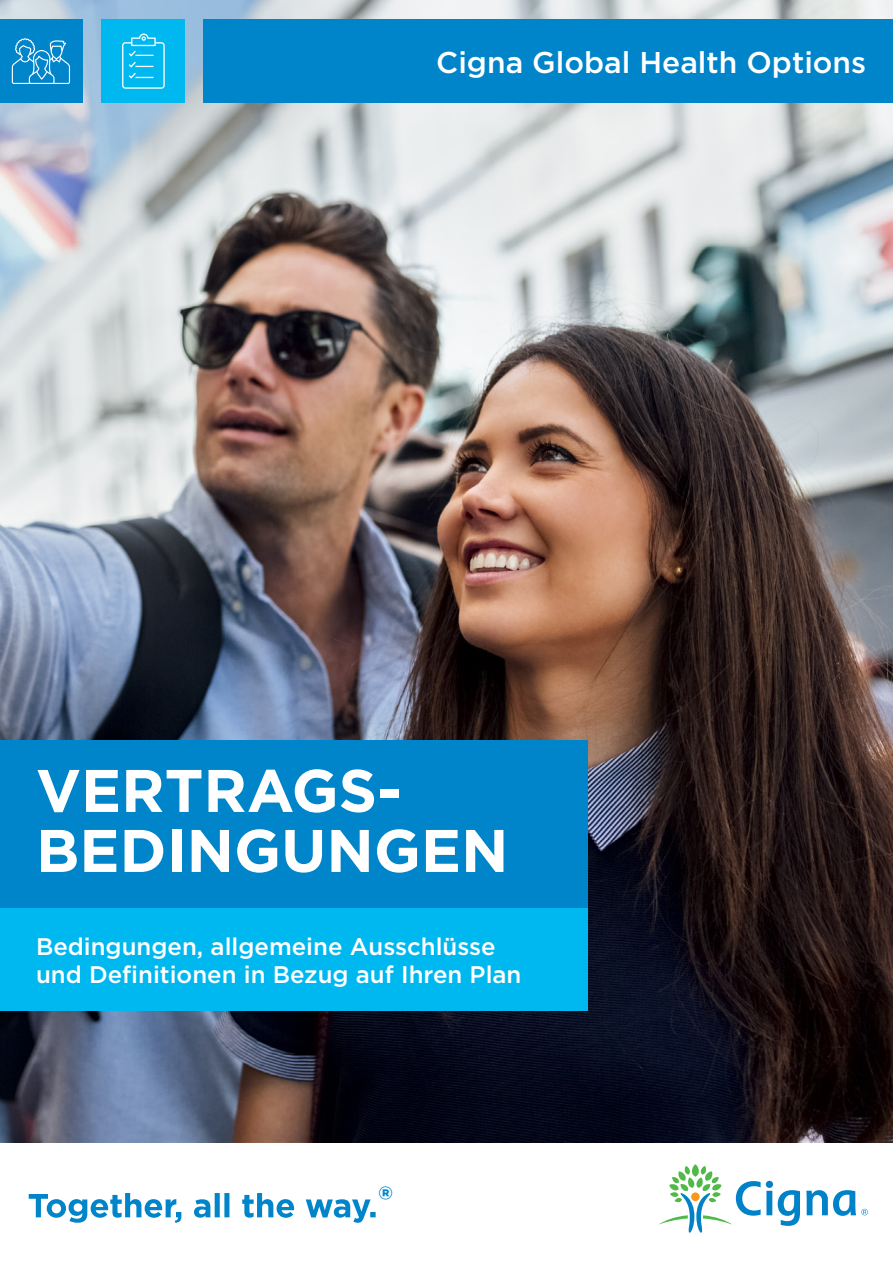
<style>
.page{position:relative;width:893px;height:1263px;background:#fff}
.page>*{position:absolute;margin:0;border:0;box-sizing:border-box;transform-origin:0 0}
.titel{font:700 60px/60px "Gotham";color:#fff}
.t1{font:700 37.5px "Gotham";color:#0084ca}
.t2{font:500 30px "Gotham";color:#fff}
.t3{font:500 24px/28.8px "Gotham";color:#fff}
</style>
<div class="page">
<img style="left:0;top:0;width:893px;height:1143px">
<div style="left:0;top:740px;width:587px;height:168px;background:#0084ca"></div>
<div style="left:0;top:908px;width:587px;height:103px;background:#00b8f0"></div>
<div style="left:204px;top:19px;width:689px;height:84px;background:#0084ca"></div>
<div style="left:0;top:19px;width:83px;height:84px;background:#0084ca"></div>
<div style="left:101px;top:19px;width:84px;height:84px;background:#00b8f0"></div>
<svg style="left:122px;top:34px;width:43px;height:55px"></svg>
<svg style="left:12px;top:38px;width:58px;height:46px"></svg>
<svg style="left:659px;top:1164px;width:209px;height:69px"></svg>
<svg style="left:29px;top:1193px;width:347px;height:30px"></svg>
<p class="t2" style="left:436px;top:43px;width:431px">Cigna Global Health Options</p>
<p class="titel" style="left:36px;top:760px;width:474px">VERTRAGS-<br>BEDINGUNGEN</p>
<p class="t3" style="left:36px;top:931px;width:487px">Bedingungen, allgemeine Ausschlüsse und Definitionen in Bezug auf Ihren Plan</p>
<p class="t1" style="left:379px;top:1175px;width:15px">®</p>
</div>
